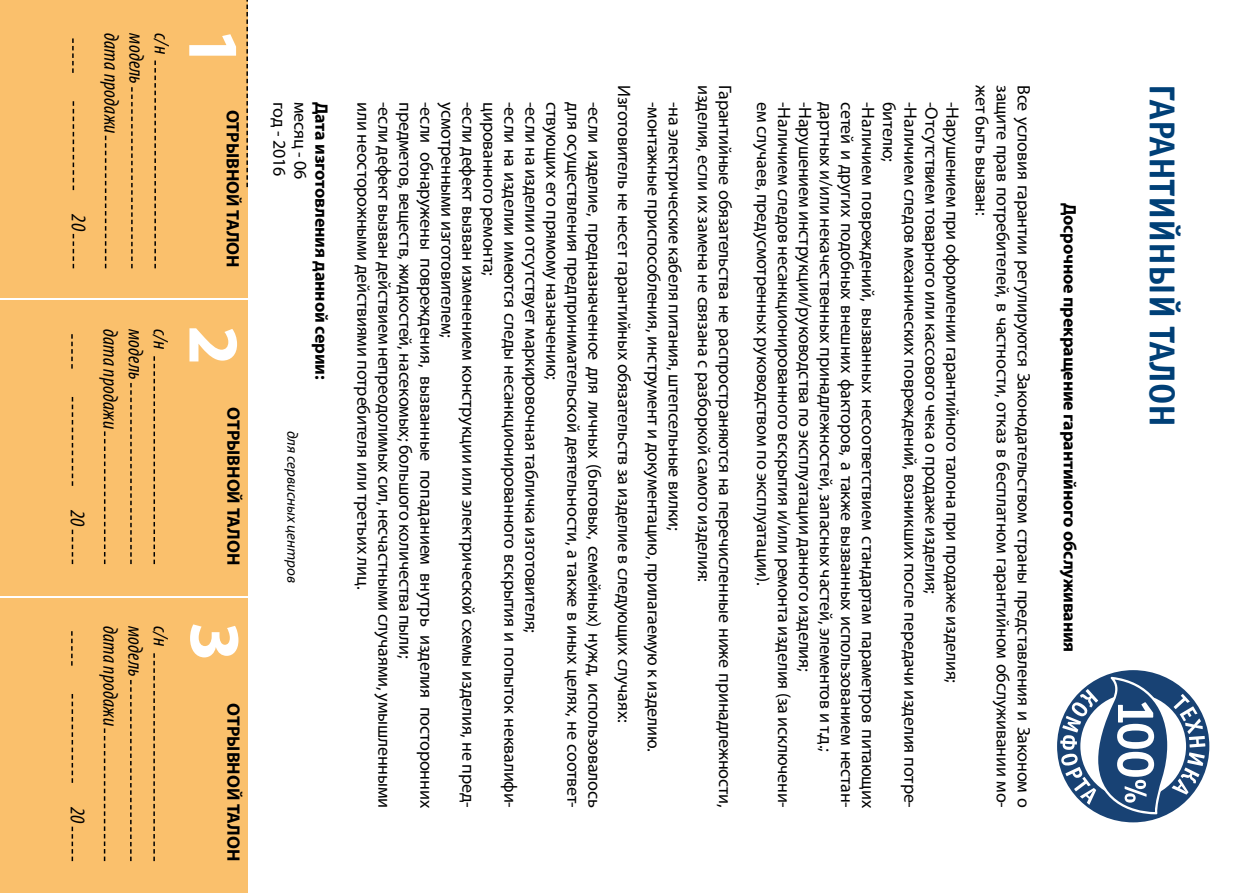
<style>
.page{position:relative;width:1259px;height:893px;background:#fff}
.page>*{position:absolute;margin:0;border:0;box-sizing:border-box;transform-origin:0 0}
.t1{font:700 72px "Myriad Pro";color:#fff}
.t2{font:700 36px "Officina Sans Win C";color:#004077}
.t3{font:italic condensed 21px "Myriad Pro";letter-spacing:.01em;color:#000}
.t4{font:18px "Myriad Pro";letter-spacing:-.01em;color:#000}
.t5{font:700 18px "Myriad Pro";letter-spacing:-.01em;color:#000}
.t6{font:italic 15px "Myriad Pro";color:#000}
</style>
<div class="page">
<div style="left:0;top:598px;width:247px;height:295px;background:#fac06c"></div>
<div style="left:0;top:300px;width:247px;height:295px;background:#fac06c"></div>
<div style="left:0;top:0;width:247px;height:297px;background:#fac06c"></div>
<svg style="left:1057px;top:670px;width:152px;height:152px"></svg>
<svg style="left:246px;top:0;width:2px;height:187px"></svg>
<svg style="left:153px;top:653px;width:2px;height:208px"></svg>
<svg style="left:130px;top:680px;width:2px;height:181px"></svg>
<svg style="left:104px;top:728px;width:1px;height:133px"></svg>
<svg style="left:72px;top:827px;width:1px;height:34px"></svg>
<svg style="left:71px;top:631px;width:2px;height:35px"></svg>
<svg style="left:72px;top:694px;width:1px;height:89px"></svg>
<svg style="left:153px;top:356px;width:2px;height:208px"></svg>
<svg style="left:130px;top:383px;width:2px;height:181px"></svg>
<svg style="left:104px;top:431px;width:1px;height:133px"></svg>
<svg style="left:72px;top:530px;width:1px;height:34px"></svg>
<svg style="left:71px;top:334px;width:2px;height:35px"></svg>
<svg style="left:72px;top:397px;width:1px;height:89px"></svg>
<svg style="left:154px;top:61px;width:2px;height:207px"></svg>
<svg style="left:131px;top:87px;width:2px;height:181px"></svg>
<svg style="left:105px;top:136px;width:1px;height:132px"></svg>
<svg style="left:73px;top:234px;width:1px;height:34px"></svg>
<svg style="left:72px;top:38px;width:2px;height:35px"></svg>
<svg style="left:73px;top:101px;width:1px;height:89px"></svg>
<p class="t3" style="left:124px;top:33px;width:102px;rotate:90deg">дата продажи</p>
<p class="t3" style="left:149px;top:33px;width:52px;rotate:90deg">модель</p>
<p class="t3" style="left:174px;top:33px;width:22px;rotate:90deg">с/н</p>
<p class="t3" style="left:91px;top:214px;width:18px;rotate:90deg">20</p>
<h1 class="t1" style="left:260px;top:28px;width:41px;rotate:90deg">1</h1>
<p class="t5" style="left:245px;top:109px;width:160px;rotate:90deg">ОТРЫВНОЙ ТАЛОН</p>
<p class="t3" style="left:123px;top:329px;width:102px;rotate:90deg">дата продажи</p>
<p class="t3" style="left:148px;top:329px;width:52px;rotate:90deg">модель</p>
<p class="t3" style="left:173px;top:329px;width:22px;rotate:90deg">с/н</p>
<p class="t3" style="left:91px;top:510px;width:18px;rotate:90deg">20</p>
<h1 class="t1" style="left:261px;top:325px;width:41px;rotate:90deg">2</h1>
<p class="t5" style="left:245px;top:407px;width:160px;rotate:90deg">ОТРЫВНОЙ ТАЛОН</p>
<p class="t3" style="left:123px;top:626px;width:102px;rotate:90deg">дата продажи</p>
<p class="t3" style="left:148px;top:626px;width:52px;rotate:90deg">модель</p>
<p class="t3" style="left:173px;top:626px;width:22px;rotate:90deg">с/н</p>
<p class="t3" style="left:90px;top:807px;width:18px;rotate:90deg">20</p>
<h1 class="t1" style="left:262px;top:622px;width:41px;rotate:90deg">3</h1>
<p class="t5" style="left:245px;top:703px;width:160px;rotate:90deg">ОТРЫВНОЙ ТАЛОН</p>
<p class="t4" style="left:291px;top:102px;width:76px;rotate:90deg">год - 2016</p>
<p class="t4" style="left:312px;top:102px;width:79px;rotate:90deg">месяц - 06</p>
<p class="t5" style="left:333px;top:102px;width:279px;rotate:90deg">Дата изготовления данной серии:</p>
<p class="t4" style="left:375px;top:102px;width:489px;rotate:90deg">или неосторожными действиями потребителя или третьих лиц.</p>
<p class="t4" style="left:396px;top:102px;width:707px;rotate:90deg">-если дефект вызван действием непреодолимых сил, несчастными случаями, умышленными</p>
<p class="t4" style="left:417px;top:102px;width:558px;rotate:90deg">предметов, веществ, жидкостей, насекомых; большого количества пыли;</p>
<p class="t4" style="left:438px;top:102px;width:707px;rotate:90deg">-если обнаружены повреждения, вызванные попаданием внутрь изделия посторонних</p>
<p class="t4" style="left:459px;top:102px;width:237px;rotate:90deg">усмотренными изготовителем;</p>
<p class="t6" style="left:302px;top:431px;width:154px;rotate:90deg">для сервисных центров</p>
<p class="t4" style="left:480px;top:102px;width:707px;rotate:90deg">-если дефект вызван изменением конструкции или электрической схемы изделия, не пред-</p>
<p class="t4" style="left:501px;top:102px;width:176px;rotate:90deg">цированного ремонта;</p>
<p class="t4" style="left:522px;top:102px;width:707px;rotate:90deg">-если на изделии имеются следы несанкционированного вскрытия и попыток неквалифи-</p>
<p class="t4" style="left:543px;top:102px;width:533px;rotate:90deg">-если на изделии отсутствует маркировочная табличка изготовителя;</p>
<p class="t4" style="left:564px;top:102px;width:279px;rotate:90deg">ствующих его прямому назначению;</p>
<p class="t4" style="left:585px;top:102px;width:707px;rotate:90deg">для осуществления предпринимательской деятельности, а также в иных целях, не соответ-</p>
<p class="t4" style="left:606px;top:102px;width:707px;rotate:90deg">-если изделие, предназначенное для личных (бытовых, семейных) нужд, использовалось</p>
<p class="t4" style="left:635px;top:85px;width:639px;rotate:90deg">Изготовитель не несет гарантийных обязательств за изделие в следующих случаях:</p>
<p class="t4" style="left:665px;top:102px;width:651px;rotate:90deg">-монтажные приспособления, инструмент и документацию, прилагаемую к изделию.</p>
<p class="t4" style="left:686px;top:102px;width:430px;rotate:90deg">-на электрические кабеля питания, штепсельные вилки;</p>
<p class="t4" style="left:715px;top:85px;width:499px;rotate:90deg">изделия, если их замена не связана с разборкой самого изделия:</p>
<p class="t4" style="left:736px;top:85px;width:724px;rotate:90deg">Гарантийные обязательства не распространяются на перечисленные ниже принадлежности,</p>
<p class="t4" style="left:795px;top:102px;width:707px;rotate:90deg">-Наличием следов несанкционированного вскрытия и/или ремонта изделия (за исключени-</p>
<p class="t4" style="left:816px;top:102px;width:571px;rotate:90deg">-Нарушением инструкции/руководства по эксплуатации данного изделия;</p>
<p class="t4" style="left:837px;top:102px;width:651px;rotate:90deg">дартных и/или некачественных принадлежностей, запасных частей, элементов и т.д.;</p>
<p class="t4" style="left:858px;top:102px;width:707px;rotate:90deg">сетей и других подобных внешних факторов, а также вызванных использованием нестан-</p>
<p class="t4" style="left:879px;top:102px;width:707px;rotate:90deg">-Наличием повреждений, вызванных несоответствием стандартам параметров питающих</p>
<p class="t4" style="left:900px;top:102px;width:62px;rotate:90deg">бителю;</p>
<p class="t4" style="left:921px;top:102px;width:707px;rotate:90deg">-Наличием следов механических повреждений, возникших после передачи изделия потре-</p>
<p class="t4" style="left:942px;top:102px;width:494px;rotate:90deg">-Отсутствием товарного или кассового чека о продаже изделия;</p>
<p class="t4" style="left:963px;top:102px;width:582px;rotate:90deg">-Нарушением при оформлении гарантийного талона при продаже изделия;</p>
<p class="t4" style="left:774px;top:102px;width:485px;rotate:90deg">ем случаев, предусмотренных руководством по эксплуатации).</p>
<p class="t4" style="left:993px;top:85px;width:132px;rotate:90deg">жет быть вызван:</p>
<p class="t4" style="left:1014px;top:85px;width:724px;rotate:90deg">защите прав потребителей, в частности, отказ в бесплатном гарантийном обслуживании мо-</p>
<p class="t4" style="left:1035px;top:85px;width:724px;rotate:90deg">Все условия гарантии регулируются Законодательством страны представления и Законом о</p>
<p class="t5" style="left:1081px;top:203px;width:451px;rotate:90deg">Досрочное прекращение гарантийного обслуживания</p>
<h2 class="t2" style="left:1182px;top:84px;width:344px;rotate:90deg">ГАРАНТИЙНЫЙ ТАЛОН</h2>
</div>
